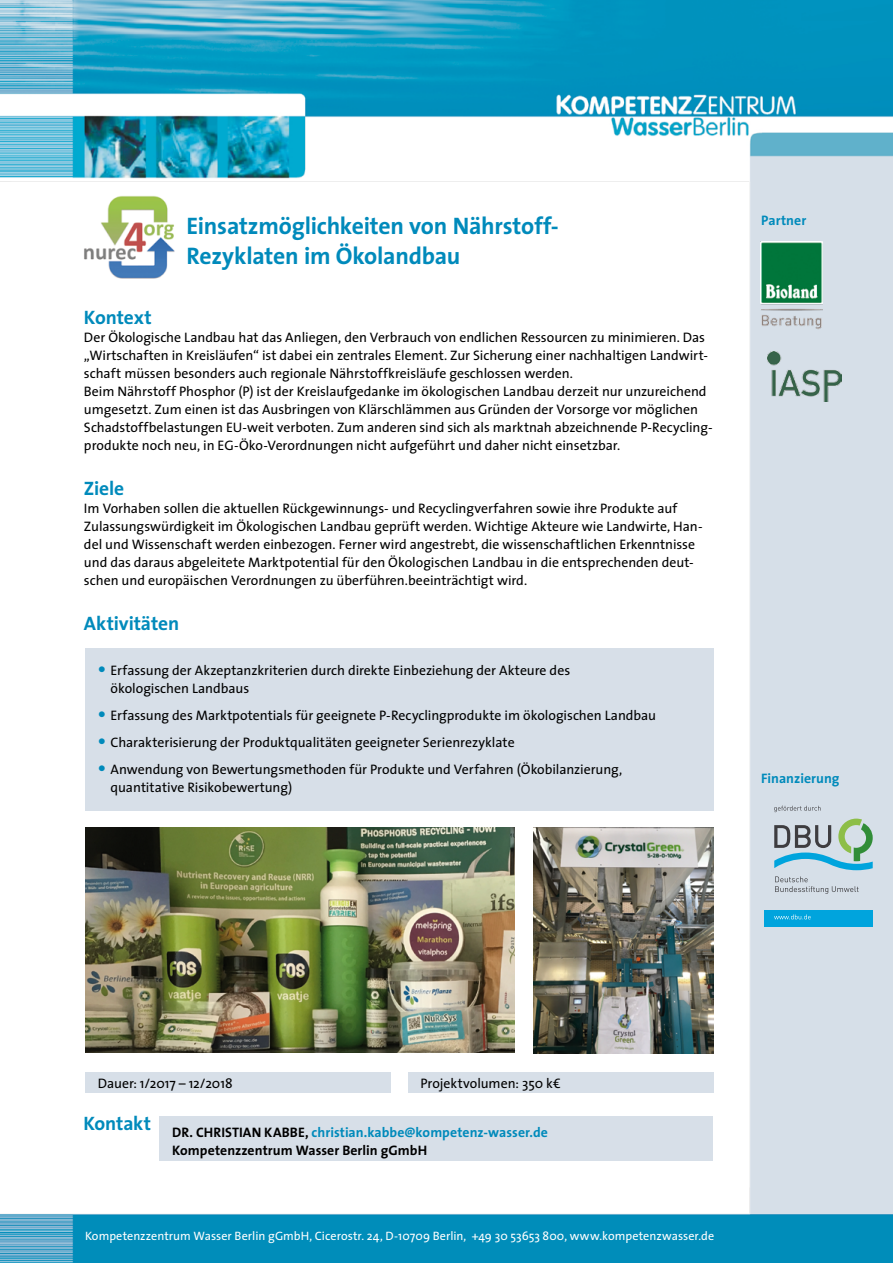
<style>
.page{position:relative;width:893px;height:1263px;background:#fff}
.page>*{position:absolute;margin:0;border:0;box-sizing:border-box;transform-origin:0 0}
.t1{font:700 24px/30px "The Sans";letter-spacing:-.01em;color:#008abb}
.t2{font:700 19.5px "The Sans";letter-spacing:-.005em;color:#008abb}
.t3{font:13.8px/18px "The Sans";letter-spacing:-.005em;color:#000}
.t4{font:700 13.8px/18px "The Sans";letter-spacing:.005em;color:#000}
.t5{font:700 13.8px "The Sans";color:#008abb}
.t6{font:12.15px "The Sans";color:#fff}
.s1{font-weight:700;font-size:19.5px;color:#008abb}
.s2{color:#008abb}
</style>
<div class="page">
<img style="left:0;top:0;width:893px;height:1263px">
<div style="left:764px;top:909px;width:109px;height:17px;background:#00a4dd"></div>
<svg style="left:774px;top:914px;width:37px;height:5px"></svg>
<svg style="left:774px;top:819px;width:99px;height:51px"></svg>
<svg style="left:775px;top:876px;width:84px;height:18px"></svg>
<svg style="left:774px;top:806px;width:47px;height:6px"></svg>
<div style="left:85px;top:1073px;width:306px;height:20px;background:#d7dfe8"></div>
<div style="left:408px;top:1073px;width:305px;height:20px;background:#d7dfe8"></div>
<div style="left:488px;top:827px;width:225px;height:226px;background:#fff"></div>
<img style="left:534px;top:827px;width:179px;height:226px">
<img style="left:85px;top:827px;width:429px;height:225px">
<div style="left:85px;top:648px;width:628px;height:162px;background:#d7dfe8"></div>
<div style="left:159px;top:1116px;width:554px;height:45px;background:#d7dfe8"></div>
<img style="left:760px;top:242px;width:62px;height:89px">
<img style="left:70px;top:196px;width:111px;height:94px">
<img style="left:768px;top:351px;width:74px;height:50px">
<h1 class="t1" style="left:187px;top:210px;width:374px">Einsatzmöglichkeiten von Nährstoff-<br>Rezyklaten im Ökolandbau</h1>
<h2 class="t2" style="left:84px;top:301px;width:69px">Kontext</h2>
<p class="t3" style="left:84px;top:328px;width:630px">Der Ökologische Landbau hat das Anliegen, den Verbrauch von endlichen Ressourcen zu minimieren. Das „Wirtschaften in Kreisläufen“ ist dabei ein zentrales Element. Zur Sicherung einer nachhaltigen Landwirt&shy;schaft müssen besonders auch regionale Nährstoffkreisläufe geschlossen werden.<br>Beim Nährstoff Phosphor (P) ist der Kreislaufgedanke im ökologischen Landbau derzeit nur unzureichend umgesetzt. Zum einen ist das Ausbringen von Klärschlämmen aus Gründen der Vorsorge vor möglichen Schadstoffbelastungen EU-weit verboten. Zum anderen sind sich als marktnah abzeichnende P-Recycling&shy;produkte noch neu, in EG-Öko-Verordnungen nicht aufgeführt und daher nicht einsetzbar.</p>
<h2 class="t2" style="left:84px;top:472px;width:42px">Ziele</h2>
<p class="t3" style="left:84px;top:499px;width:620px">Im Vorhaben sollen die aktuellen Rückgewinnungs- und Recyclingverfahren sowie ihre Produkte auf Zulassungswürdigkeit im Ökologischen Landbau geprüft werden. Wichtige Akteure wie Landwirte, Han&shy;del und Wissenschaft werden einbezogen. Ferner wird angestrebt, die wissenschaftlichen Erkenntnisse und das daraus abgeleitete Marktpotential für den Ökologischen Landbau in die entsprechenden deut&shy;schen und europäischen Verordnungen zu überführen.beeinträchtigt wird.</p>
<h2 class="t2" style="left:84px;top:607px;width:97px">Aktivitäten</h2>
<p class="t3" style="left:111px;top:661px;width:461px;text-indent:-13px"><span class="s1">•</span> Erfassung der Akzeptanzkriterien durch direkte Einbeziehung der Akteure des ökologischen Landbaus</p>
<p class="t3" style="left:98px;top:706px;width:560px"><span class="s1">•</span> Erfassung des Marktpotentials für geeignete P-Recyclingprodukte im ökologischen Landbau</p>
<p class="t3" style="left:98px;top:733px;width:418px"><span class="s1">•</span> Charakterisierung der Produktqualitäten geeigneter Serienrezyklate</p>
<p class="t3" style="left:111px;top:760px;width:513px;text-indent:-13px"><span class="s1">•</span> Anwendung von Bewertungsmethoden für Produkte und Verfahren (Ökobilanzierung, quantitative Risikobewertung)</p>
<p class="t5" style="left:761px;top:209px;width:47px">Partner</p>
<p class="t5" style="left:761px;top:767px;width:80px">Finanzierung</p>
<p class="t3" style="left:98px;top:1074px;width:136px">Dauer: 1/2017 – 12/2018</p>
<p class="t3" style="left:420px;top:1074px;width:142px">Projektvolumen: 350 k€</p>
<h2 class="t2" style="left:83px;top:1106px;width:69px">Kontakt</h2>
<p class="t4" style="left:172px;top:1123px;width:377px">Dr. Christian Kabb e, <span class="s2">christian.kabbe@kompetenz-wasser.de<br></span>Kompetenzzentrum Wasser Berlin gGmbH</p>
<p class="t6" style="left:85px;top:1226px;width:631px">Kompetenzzentrum Wasser Berlin gGmbH, Cicerostr. 24, D-10709 Berlin, +49 30 53653 800, www.kompetenzwasser.de</p>
</div>
